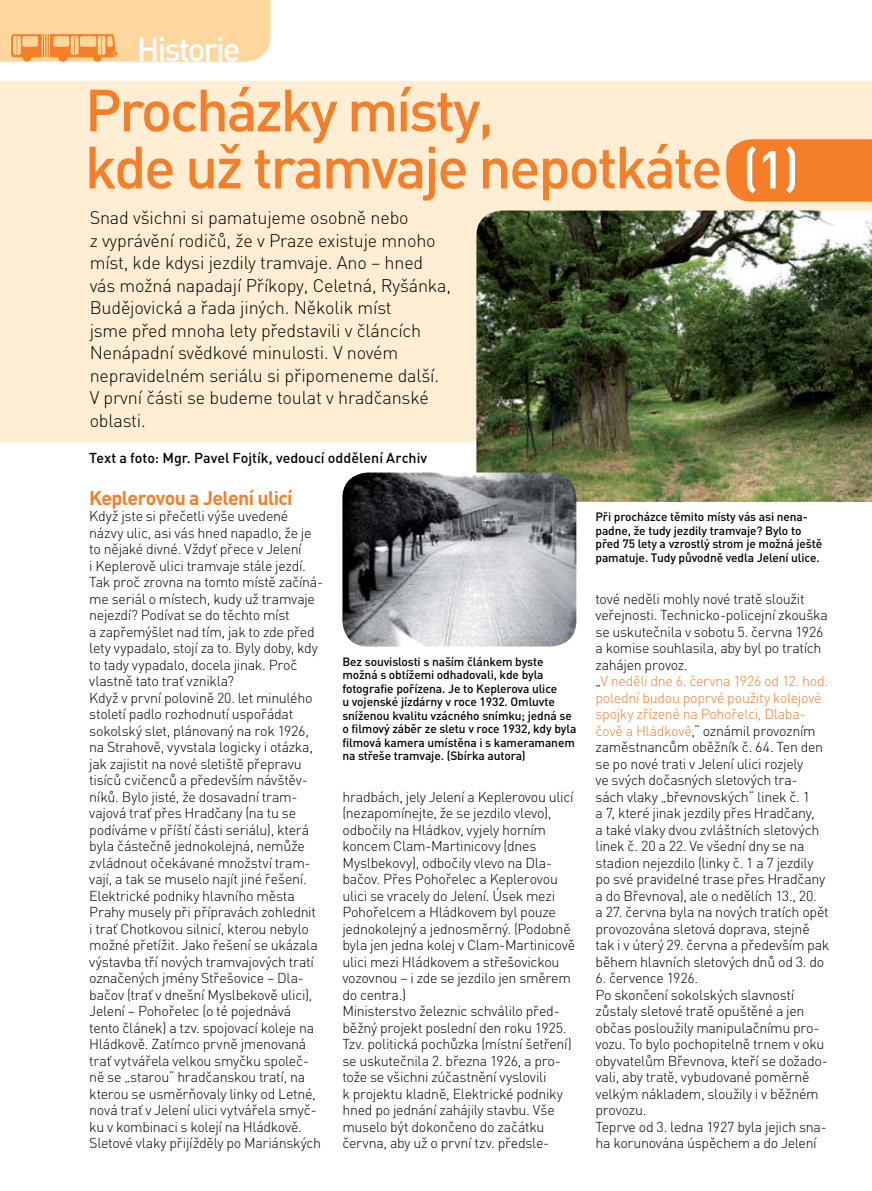
<style>
.page{position:relative;width:872px;height:1191px;background:#fff}
.page>*{position:absolute;margin:0;border:0;box-sizing:border-box;transform-origin:0 0}
.t1{font:500 58.5px/57px "DINCE";letter-spacing:-.04em;color:#f57e29}
.t2{font:500 33px "DINCE";letter-spacing:-.06em;color:#fff}
.t3{font:700 19.5px "DINCE";letter-spacing:-.035em;color:#f57e29}
.t4{font:300 18px/22.5px "DINCE";letter-spacing:-.01em;color:#000}
.t5{font:300 14.25px/16.5px "DINCE";letter-spacing:-.02em;color:#000}
.t6{font:500 14.25px "DINCE";color:#000}
.t7{font:500 12px/13.5px "DINCE";letter-spacing:-.01em;color:#000}
.s1{font-size:52.5px;color:#fff}
.s2{color:#f57e29}
</style>
<div class="page">
<div style="left:0;top:81px;width:872px;height:361px;background:#ffedd4"></div>
<div style="left:726px;top:139px;width:146px;height:63px;background:#f57e29"></div>
<svg style="left:0;top:0;width:270px;height:62px;background:#fece94"></svg>
<img style="left:476px;top:210px;width:396px;height:292px">
<img style="left:342px;top:472px;width:234px;height:174px;border-radius:26px">
<h2 class="t2" style="left:137px;top:27px;width:105px">Historie</h2>
<h1 class="t1" style="left:85px;top:80px;width:716px">Procházky místy,<br>kde už tramvaje nepotkáte <span class="s1">(1)</span></h1>
<p class="t4" style="left:90px;top:206px;width:363px">Snad všichni si pamatujeme osobně nebo<br>z vyprávění rodičů, že v Praze existuje mnoho míst, kde kdysi jezdily tramvaje. Ano – hned vás možná napadají Příkopy, Celetná, Ryšánka, Budějovická a řada jiných. Několik míst<br>jsme před mnoha lety představili v článcích Nenápadní svědkové minulosti. V novém nepravidelném seriálu si připomeneme další.<br>V první části se budeme toulat v hradčanské oblasti.</p>
<p class="t6" style="left:89px;top:448px;width:339px">Text a foto: Mgr. Pavel Fojtík, vedoucí oddělení Archiv</p>
<h3 class="t3" style="left:89px;top:484px;width:205px">Keplerovou a Jelení ulicí</h3>
<p class="t5" style="left:89px;top:507px;width:235px">Když jste si přečetli výše uvedené názvy ulic, asi vás hned napadlo, že je to nějaké divné. Vždyť přece v Jelení<br>i Keplerově ulici tramvaje stále jezdí.<br>Tak proč zrovna na tomto místě začíná&shy;me seriál o místech, kudy už tramvaje nejezdí? Podívat se do těchto míst<br>a zapřemýšlet nad tím, jak to zde před lety vypadalo, stojí za to. Byly doby, kdy to tady vypadalo, docela jinak. Proč vlastně tato trať vznikla?<br>Když v první polovině 20. let minulého století padlo rozhodnutí uspořádat sokolský slet, plánovaný na rok 1926, na Strahově, vyvstala logicky i otázka, jak zajistit na nové sletiště přepravu tisíců cvičenců a především návštěv&shy;níků. Bylo jisté, že dosavadní tram&shy;vajová trať přes Hradčany (na tu se podíváme v příští části seriálu), která byla částečně jednokolejná, nemůže zvládnout očekávané množství tram&shy;vají, a tak se muselo najít jiné řešení.<br>Elektrické podniky hlavního města Prahy musely při přípravách zohlednit<br>i trať Chotkovou silnicí, kterou nebylo možné přetížit. Jako řešení se ukázala výstavba tří nových tramvajových tratí označených jmény Střešovice – Dla&shy;bačov (trať v dnešní Myslbekově ulici), Jelení – Pohořelec (o té pojednává tento článek) a tzv. spojovací koleje na Hládkově. Zatímco prvně jmenovaná trať vytvářela velkou smyčku společ&shy;ně se „starou“ hradčanskou tratí, na kterou se usměrňovaly linky od Letné, nová trať v Jelení ulici vytvářela smyč&shy;ku v kombinaci s kolejí na Hládkově.<br>Sletové vlaky přijížděly po Mariánských</p>
<p class="t7" style="left:342px;top:654px;width:235px">Bez souvislosti s naším článkem byste možná s obtížemi odhadovali, kde byla fotografie pořízena. Je to Keplerova ulice<br>u vojenské jízdárny v roce 1932. Omluvte sníženou kvalitu vzácného snímku; jedná se o filmový záběr ze sletu v roce 1932, kdy byla filmová kamera umístěna i s kameramanem na střeše tramvaje. (Sbírka autora)</p>
<p class="t5" style="left:342px;top:788px;width:234px">hradbách, jely Jelení a Keplerovou ulicí (nezapomínejte, že se jezdilo vlevo), odbočily na Hládkov, vyjely horním koncem Clam-Martinicovy (dnes Myslbekovy), odbočily vlevo na Dla&shy;bačov. Přes Pohořelec a Keplerovou ulici se vracely do Jelení. Úsek mezi Pohořelcem a Hládkovem byl pouze jednokolejný a jednosměrný. (Podobně byla jen jedna kolej v Clam-Martinicově ulici mezi Hládkovem a střešovickou vozovnou – i zde se jezdilo jen směrem do centra.)<br>Ministerstvo železnic schválilo před&shy;běžný projekt poslední den roku 1925.<br>Tzv. politická pochůzka (místní šetření) se uskutečnila 2. března 1926, a pro&shy;tože se všichni zúčastnění vyslovili<br>k projektu kladně, Elektrické podniky hned po jednání zahájily stavbu. Vše muselo být dokončeno do začátku června, aby už o první tzv. předsle-</p>
<p class="t7" style="left:595px;top:510px;width:228px">Při procházce těmito místy vás asi nena&shy;padne, že tudy jezdily tramvaje? Bylo to před 75 lety a vzrostlý strom je možná ještě pamatuje. Tudy původně vedla Jelení ulice.</p>
<p class="t5" style="left:595px;top:590px;width:235px">tové neděli mohly nové tratě sloužit veřejnosti. Technicko-policejní zkouška se uskutečnila v sobotu 5. června 1926 a komise souhlasila, aby byl po tratích zahájen provoz.<br>„<span class="s2">V neděli dne 6. června 1926 od 12. hod. polední budou poprvé použity kolejové spojky zřízené na Pohořelci, Dlaba&shy;čově a Hládkově</span>,“ oznámil provozním zaměstnancům oběžník č. 64. Ten den se po nové trati v Jelení ulici rozjely<br>ve svých dočasných sletových tra&shy;sách vlaky „břevnovských“ linek č. 1<br>a 7, které jinak jezdily přes Hradčany,<br>a také vlaky dvou zvláštních sletových linek č. 20 a 22. Ve všední dny se na stadion nejezdilo (linky č. 1 a 7 jezdily po své pravidelné trase přes Hradčany a do Břevnova), ale o nedělích 13., 20.<br>a 27. června byla na nových tratích opět provozována sletová doprava, stejně tak i v úterý 29. června a především pak během hlavních sletových dnů od 3. do</p>
<p class="t5" style="left:595px;top:969px;width:234px">6. července 1926.<br>Po skončení sokolských slavností zůstaly sletové tratě opuštěné a jen občas posloužily manipulačnímu pro&shy;vozu. To bylo pochopitelně trnem v oku obyvatelům Břevnova, kteří se dožado&shy;vali, aby tratě, vybudované poměrně velkým nákladem, sloužily i v běžném provozu.<br>Teprve od 3. ledna 1927 byla jejich sna&shy;ha korunována úspěchem a do Jelení</p>
</div>
